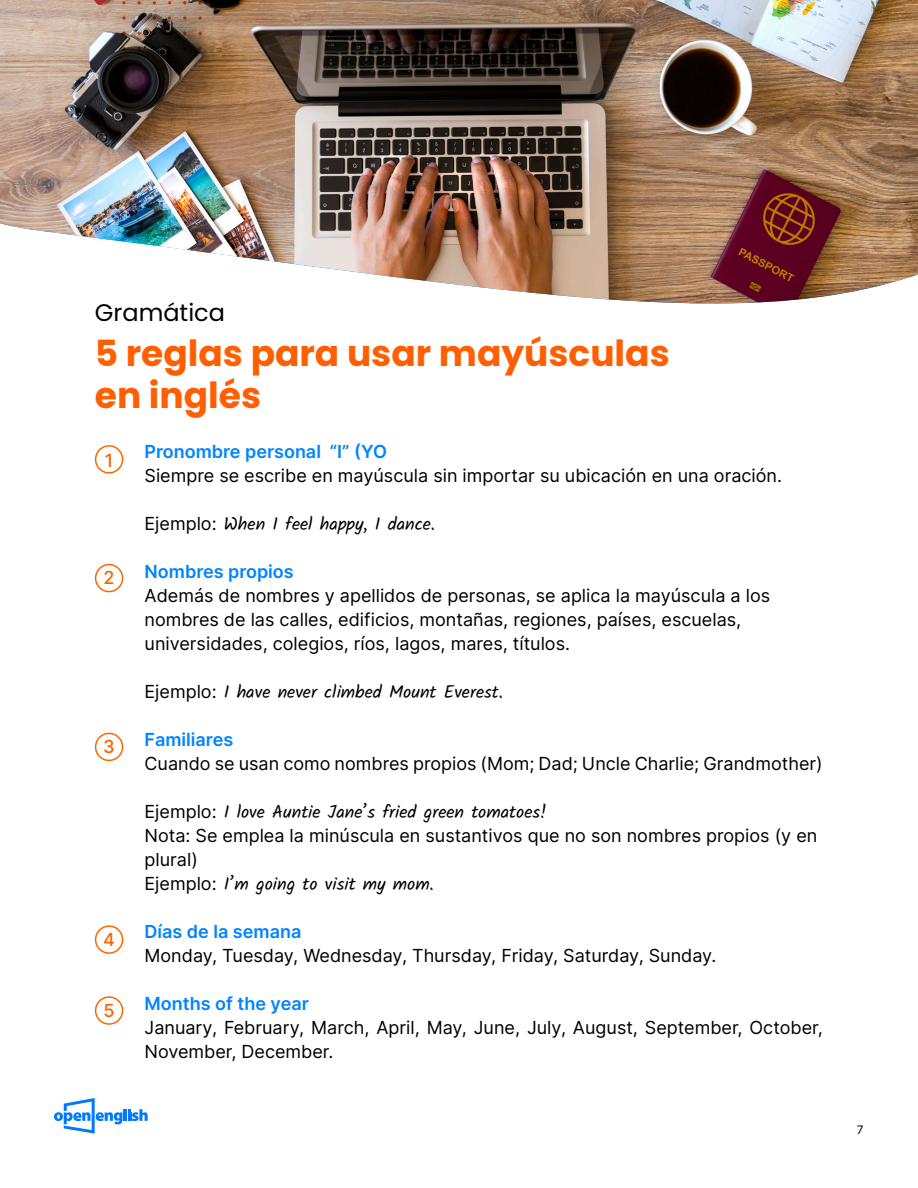
<style>
.page{position:relative;width:918px;height:1188px;background:#fff}
.page>*{position:absolute;margin:0;border:0;box-sizing:border-box;transform-origin:0 0}
.Paragraph_Style_4{font:700 36px "Poppins";color:#ff5f00}
.Paragraph_Style_6{font:24px "Poppins";color:#000}
.t1{font:18px/24px "Inter";color:#000}
.t2{font:18px "Kalam";color:#000}
.t3{font:600 18px "Inter";color:#0084ff}
.Indice_Numero{font:500 18px "Inter";color:#ff5f00}
.t4{font:11.7px "Inter";color:#000}
.s1{font-family:"Inter"}
.s2{font-weight:600;color:#0084ff}
.s3{font-family:"Kalam"}
</style>
<div class="page">
<svg style="left:54px;top:1098px;width:94px;height:36px"></svg>
<img style="left:0;top:0;width:918px;height:304px">
<div style="left:95px;top:445px;width:28px;height:29px;border:2px solid #f60;border-radius:50%"></div>
<div style="left:95px;top:564px;width:28px;height:28px;border:2px solid #f60;border-radius:50%"></div>
<div style="left:95px;top:733px;width:28px;height:28px;border:2px solid #f60;border-radius:50%"></div>
<div style="left:95px;top:925px;width:28px;height:29px;border:2px solid #f60;border-radius:50%"></div>
<div style="left:95px;top:996px;width:28px;height:29px;border:2px solid #f60;border-radius:50%"></div>
<p class="Paragraph_Style_6" style="left:95px;top:299px;width:132px">Gramática</p>
<p class="Paragraph_Style_4" style="left:95px;top:332px;width:576px">5 reglas para usar mayúsculas</p>
<p class="Paragraph_Style_4" style="left:95px;top:374px;width:168px">en inglés</p>
<p class="t3" style="left:145px;top:439px;width:244px">Pronombre personal “I” (YO</p>
<p class="t1" style="left:145px;top:463px;width:639px">Siempre se escribe en mayúscula sin importar su ubicación en una oración.</p>
<p class="t2" style="left:145px;top:512px;width:292px"><span class="s1">Ejemplo:</span> When I feel happy, I dance.</p>
<p class="t1" style="left:145px;top:559px;width:627px"><span class="s2">Nombres propios<br></span>Además de nombres y apellidos de personas, se aplica la mayúscula a los nombres de las calles, edificios, montañas, regiones, países, escuelas, universidades, colegios, ríos, lagos, mares, títulos.</p>
<p class="t2" style="left:145px;top:680px;width:360px"><span class="s1">Ejemplo:</span> I have never climbed Mount Everest.</p>
<p class="t3" style="left:145px;top:727px;width:90px">Familiares</p>
<p class="t1" style="left:145px;top:751px;width:680px">Cuando se usan como nombres propios (Mom; Dad; Uncle Charlie; Grandmother)</p>
<p class="t1" style="left:145px;top:799px;width:674px">Ejemplo: <span class="s3">I love Auntie Jane’s fried green tomatoes!<br></span>Nota: Se emplea la minúscula en sustantivos que no son nombres propios (y en plural)</p>
<p class="t2" style="left:145px;top:872px;width:291px"><span class="s1">Ejemplo:</span> I’m going to visit my mom.</p>
<p class="t3" style="left:145px;top:919px;width:158px">Días de la semana</p>
<p class="t1" style="left:145px;top:943px;width:574px">Monday, Tuesday, Wednesday, Thursday, Friday, Saturday, Sunday.</p>
<p class="t3" style="left:145px;top:991px;width:166px">Months of the year</p>
<p class="t1" style="left:145px;top:1015px;width:680px">January, February, March, April, May, June, July, August, September, October,<br>November, December.</p>
<p class="Indice_Numero" style="left:105px;top:447px;width:10px">1</p>
<p class="Indice_Numero" style="left:104px;top:565px;width:13px">2</p>
<p class="Indice_Numero" style="left:103px;top:734px;width:13px">3</p>
<p class="Indice_Numero" style="left:103px;top:926px;width:13px">4</p>
<p class="Indice_Numero" style="left:103px;top:997px;width:13px">5</p>
<p class="t4" style="left:857px;top:1121px;width:8px">7</p>
</div>
